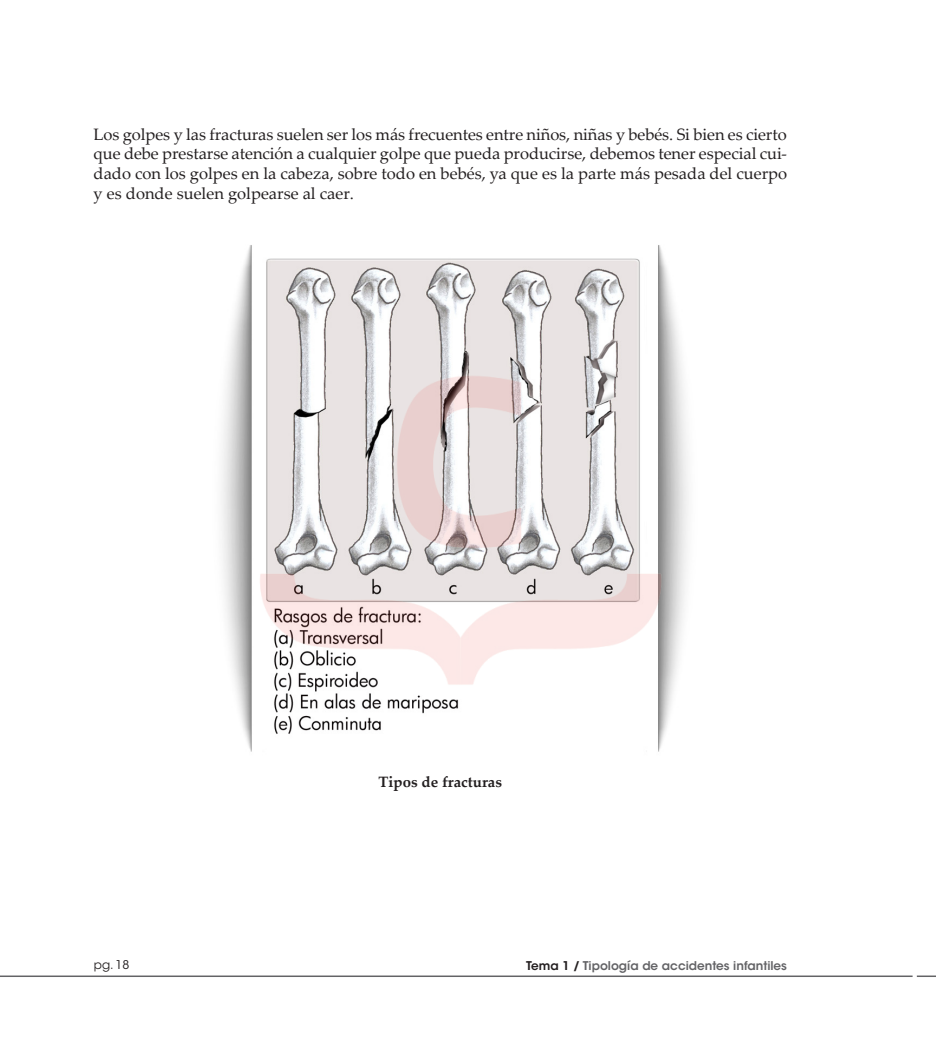
<style>
.page{position:relative;width:936px;height:1063px;background:#fff}
.page>*{position:absolute;margin:0;border:0;box-sizing:border-box;transform-origin:0 0}
.comun{font:16.5px/19.8px "Palatino Linotype";color:#231f20;text-align:justify}
.pie{font:700 15px "Palatino Linotype";color:#231f20}
.t1{font:600 12px "ITC Avant Garde Std";color:#636366}
.t2{font:12px "ITC Avant Garde Std";color:#231f20}
.s1{color:#231f20}
</style>
<div class="page">
<svg style="left:916px;top:976px;width:19px;height:1px"></svg>
<hr style="left:0;top:976px;width:912px;height:1px;background:#636366">
<img style="left:221px;top:245px;width:451px;height:428px">
<img style="left:234px;top:298px;width:455px;height:454px">
<p class="comun" style="left:94px;top:123px;width:695px">Los golpes y las fracturas suelen ser los más frecuentes entre niños, niñas y bebés. Si bien es cierto que debe prestarse atención a cualquier golpe que pueda producirse, debemos tener especial cui&shy;dado con los golpes en la cabeza, sobre todo en bebés, ya que es la parte más pesada del cuerpo y es donde suelen golpearse al caer.</p>
<p class="pie" style="left:378px;top:771px;width:125px">Tipos de fracturas</p>
<p class="t2" style="left:94px;top:957px;width:37px">pg. 18</p>
<p class="t1" style="left:526px;top:958px;width:262px"><span class="s1">Tema 1 /</span> Tipología de accidentes infantiles</p>
</div>
